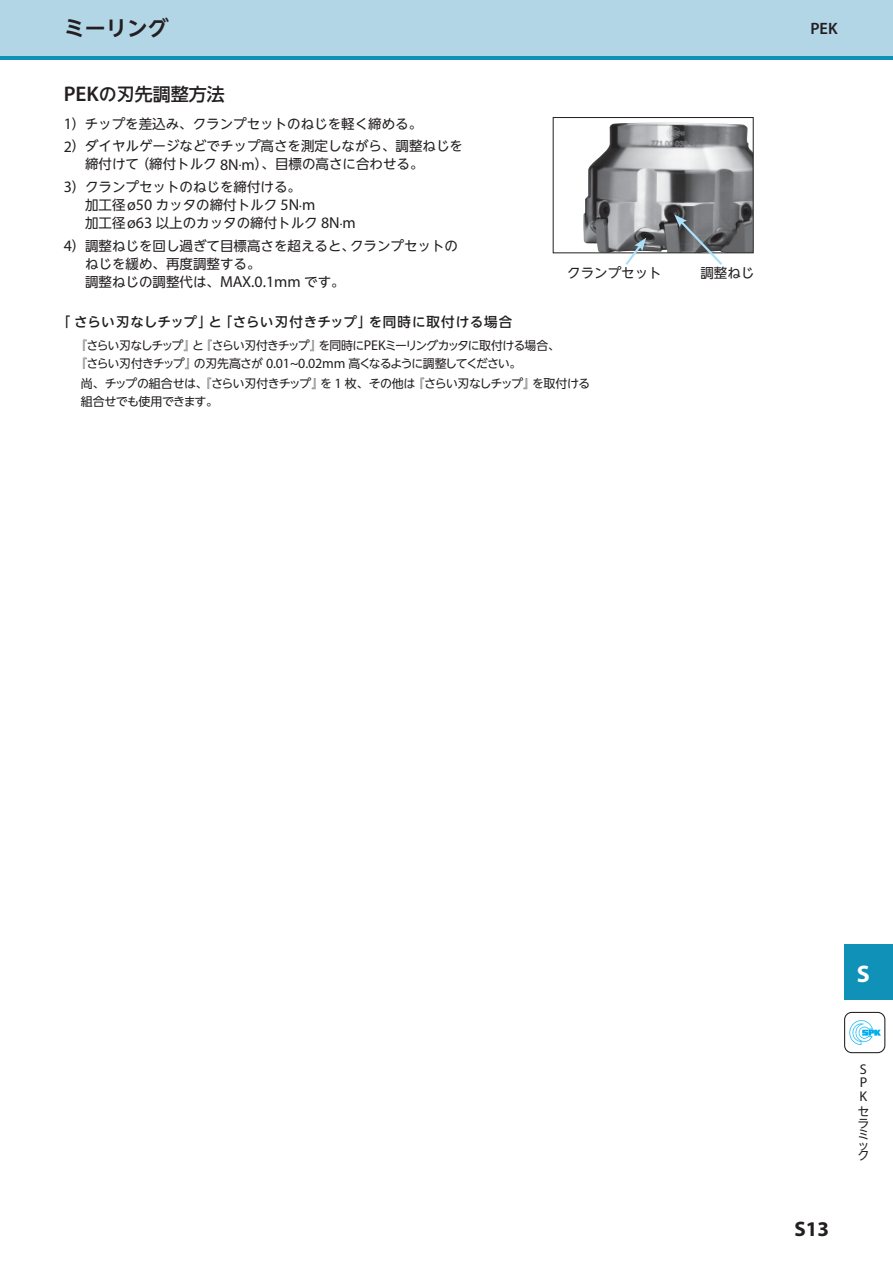
<style>
.page{position:relative;width:893px;height:1263px;background:#fff}
.page>*{position:absolute;margin:0;border:0;box-sizing:border-box;transform-origin:0 0}
.t1{font:700 24px "Myriad Pro";color:#fff}
.t2{font:700 21px "UD Shin Go NT Pro De";color:#231f20}
.t3{font:700 21px "Myriad Pro";color:#231f20}
.t4{font:500 18px "UD Shin Go NT Pro";color:#231f20}
.t5{font:600 16.5px "Myriad Pro";color:#231f20}
.t6{font:14.1px "Myriad Pro";color:#231f20}
.t7{font:13.5px/18px "UD Shin Go NT Pro";color:#231f20}
.t8{font:500 13.5px "UD Shin Go NT Pro";letter-spacing:.045em;color:#231f20}
.t9{font:12px/18px "UD Shin Go NT Pro";letter-spacing:-.1em;color:#231f20}
.t10{font:12px/18px "UD Shin Go NT Pro";letter-spacing:-.055em;color:#231f20}
.t11{font:12px "UD Shin Go NT Pro";letter-spacing:-.08em;color:#231f20}
.s1{font-family:"Myriad Pro";font-weight:600;font-size:21.3px}
.s2{font-family:"Myriad Pro";font-size:15.9px}
.s3{font-family:"Myriad Pro"}
.s4{font-family:"Myriad Pro";font-size:14.1px}
</style>
<div class="page">
<div style="left:0;top:0;width:893px;height:60px;background:linear-gradient(to right,#1092b8,#1092b8)"></div>
<div style="left:0;top:0;width:893px;height:55px;background:#b3d6e7"></div>
<div style="left:844px;top:944px;width:49px;height:55px;background:#1092b8"></div>
<div style="left:844px;top:1012px;width:41px;height:41px;border:1px solid #231f20;border-radius:7px"></div>
<img style="left:849px;top:1021px;width:31px;height:24px">
<img style="left:583px;top:123px;width:169px;height:128px">
<div style="left:553px;top:117px;width:201px;height:136px;border:1px solid #231f20"></div>
<svg style="left:623px;top:238px;width:23px;height:27px"></svg>
<svg style="left:674px;top:214px;width:51px;height:51px"></svg>
<h2 class="t2" style="left:64px;top:11px;width:106px">ミーリング</h2>
<p class="t5" style="left:810px;top:18px;width:29px">PEK</p>
<h3 class="t4" style="left:64px;top:79px;width:163px"><span class="s1">PEK</span>の刃先調整方法</h3>
<p class="t7" style="left:64px;top:112px;width:401px;line-height:22.5px"><span class="s2">1</span>）チップを差込み、クランプセットのねじを軽く締める。<br><span class="s2">2</span>）ダイヤルゲージなどでチップ高さを測定しながら、調整ねじを</p>
<p class="t7" style="left:64px;top:153px;width:361px;line-height:22.5px;text-indent:21px">締付けて（締付トルク <span class="s2">8N</span><span class="s3">∙</span><span class="s2">m</span>）、目標の高さに合わせる。<br><span class="s2">3</span>）クランプセットのねじを締付ける。</p>
<p class="t7" style="left:85px;top:196px;width:272px">加工径<span class="s2">ø50</span> カッタの締付トルク <span class="s2">5N</span><span class="s3">∙</span><span class="s2">m<br></span>加工径<span class="s2">ø63</span> 以上のカッタの締付トルク <span class="s2">8N</span><span class="s3">∙</span><span class="s2">m</span></p>
<p class="t7" style="left:85px;top:236px;width:374px;text-indent:-21px"><span class="s2">4</span>）調整ねじを回し過ぎて目標高さを超えると、クランプセットのねじを緩め、再度調整する。<br>調整ねじの調整代は、<span class="s2">MAX.0.1mm</span> です。</p>
<p class="t7" style="left:567px;top:264px;width:96px">クランプセット</p>
<p class="t7" style="left:700px;top:264px;width:55px">調整ねじ</p>
<p class="t8" style="left:57px;top:311px;width:457px">「さらい刃なしチップ」と「さらい刃付きチップ」を同時に取付ける場合</p>
<p class="t9" style="left:75px;top:336px;width:486px">『さらい刃なしチップ』と『さらい刃付きチップ』を同時に<span class="s4">PEK</span>ミーリングカッタに取付ける場合、『さらい刃付きチップ』の刃先高さが <span class="s4">0.01~0.02mm</span> 高くなるように調整してください。</p>
<p class="t10" style="left:81px;top:374px;width:511px">尚、チップの組合せは、『さらい刃付きチップ』を <span class="s4">1</span> 枚、その他は『さらい刃なしチップ』を取付ける組合せでも使用できます。</p>
<h1 class="t1" style="left:857px;top:958px;width:14px">S</h1>
<h2 class="t3" style="left:794px;top:1215px;width:36px">S13</h2>
<p class="t6" style="left:860px;top:1061px;width:8px">S</p>
<p class="t6" style="left:860px;top:1074px;width:9px">P</p>
<p class="t6" style="left:860px;top:1087px;width:9px">K</p>
<p class="t11" style="left:857px;top:1101px;width:13px">セ</p>
<p class="t11" style="left:857px;top:1113px;width:13px">ラ</p>
<p class="t11" style="left:857px;top:1125px;width:13px">ミ</p>
<p class="t11" style="left:857px;top:1135px;width:13px">ッ</p>
<p class="t11" style="left:857px;top:1146px;width:13px">ク</p>
</div>
